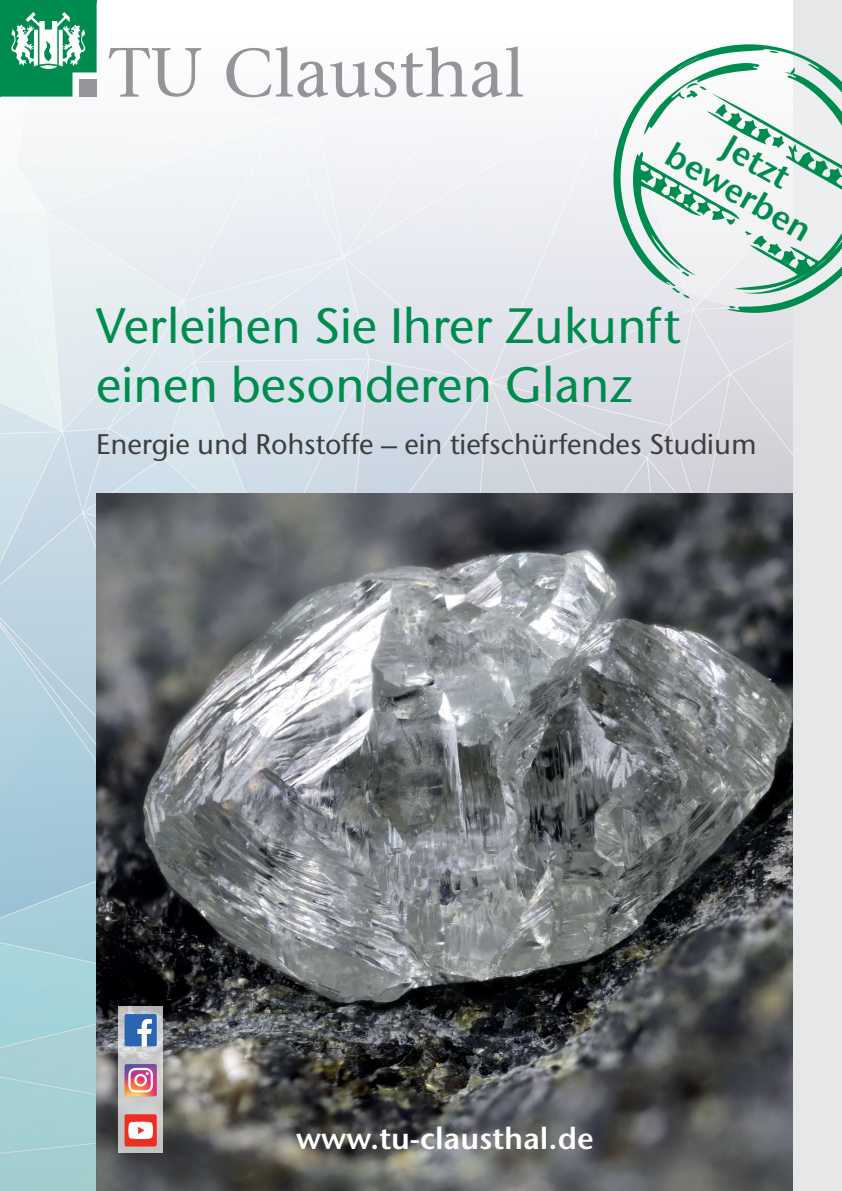
<style>
.page{position:relative;width:842px;height:1191px;background:#fff}
.page>*{position:absolute;margin:0;border:0;box-sizing:border-box;transform-origin:0 0}
.Einf__Abs{font:500 49.5px "Stone Sans ITC Std";color:#008c4e}
.Einf__Abs-2{font:600 34.2px "Stone Sans ITC Std";color:#008c4e}
.Einf__Abs-3{font:600 30.4px "Stone Sans ITC Std";color:#fff}
.Einf__Abs-4{font:500 28.3px "Stone Sans ITC Std";color:#3e3e3f}
</style>
<div class="page">
<img style="left:0;top:21px;width:794px;height:1170px">
<img style="left:96px;top:494px;width:698px;height:697px">
<svg style="left:118px;top:1006px;width:44px;height:146px;background:#c8c7c7"></svg>
<svg style="left:0;top:0;width:97px;height:97px"></svg>
<svg style="left:109px;top:48px;width:92px;height:49px"></svg>
<svg style="left:226px;top:46px;width:143px;height:51px"></svg>
<svg style="left:375px;top:46px;width:148px;height:51px"></svg>
<hr style="left:0;top:0;width:96px;height:3px;background:#008c4e">
<div style="left:794px;top:0;width:48px;height:1191px;background:#e6e7e9"></div>
<svg style="left:125px;top:1014px;width:32px;height:32px"></svg>
<div style="left:125px;top:1114px;width:32px;height:32px;background:#ee2e22;border-radius:2px"></div>
<svg style="left:128px;top:1121px;width:25px;height:18px"></svg>
<img style="left:125px;top:1064px;width:32px;height:32px">
<svg style="left:128px;top:1068px;width:25px;height:24px"></svg>
<svg style="left:597px;top:44px;width:214px;height:269px;fill:#ebebf0"></svg>
<svg style="left:624px;top:50px;width:218px;height:248px"></svg>
<p class="Einf__Abs-2" style="left:736px;top:125px;width:74px;rotate:30deg">Jetzt</p>
<p class="Einf__Abs-2" style="left:679px;top:133px;width:164px;rotate:30deg">bewerben</p>
<p class="Einf__Abs" style="left:96px;top:295px;width:585px">Verleihen Sie Ihrer Zukunft</p>
<p class="Einf__Abs" style="left:96px;top:354px;width:538px">einen besonderen Glanz</p>
<p class="Einf__Abs-4" style="left:96px;top:426px;width:662px">Energie und Rohstoffe – ein tiefschürfendes Studium</p>
<p class="Einf__Abs-3" style="left:296px;top:1119px;width:299px">www.tu-clausthal.de</p>
</div>
